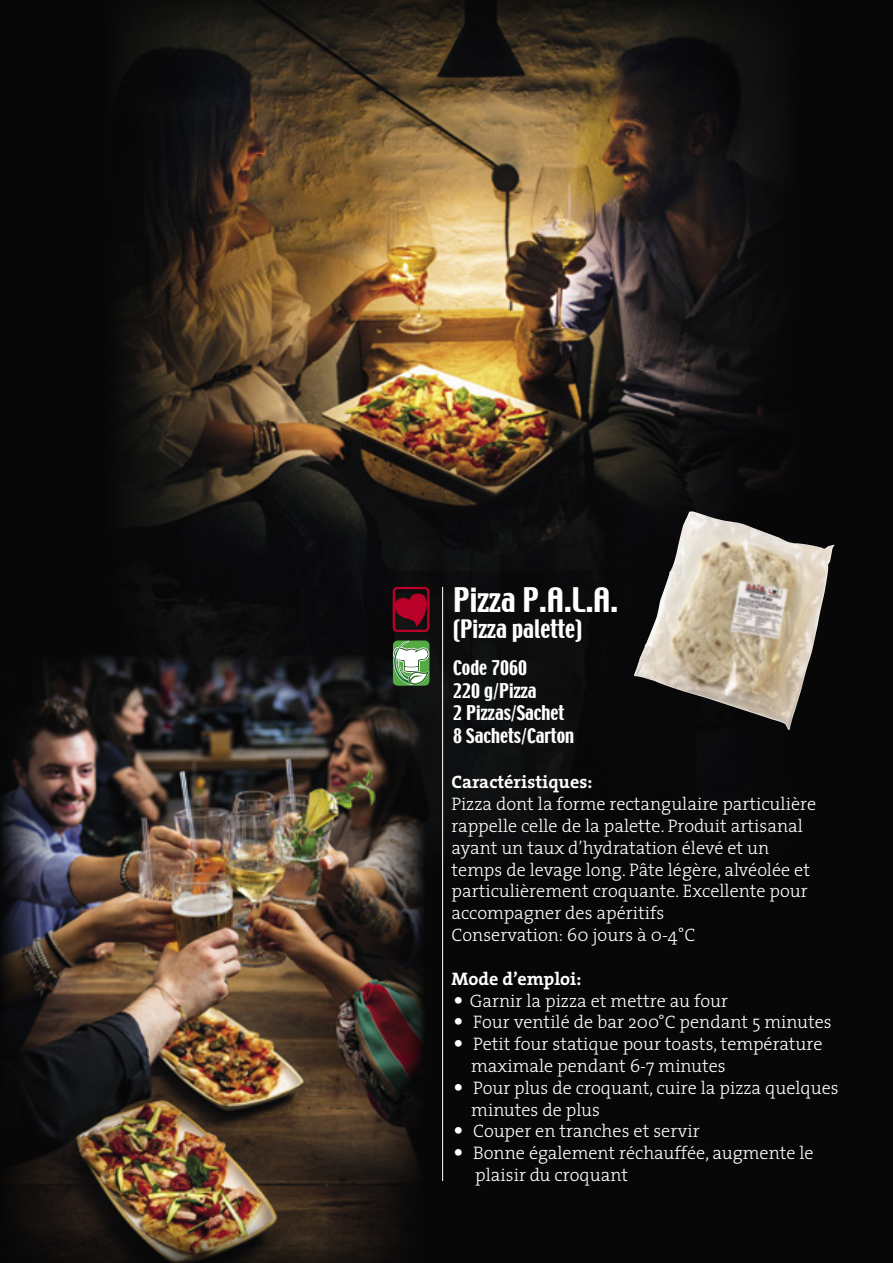
<style>
.page{position:relative;width:893px;height:1263px;background:#070707}
.page>*{position:absolute;margin:0;border:0;box-sizing:border-box;transform-origin:0 0}
.t1{font:30px "Techno";color:#fff}
.t2{font:22.5px "Techno";color:#fff}
.t3{font:300 18.15px/21.8px "The Serif";color:#fff}
.t4{font:700 18.15px "The Serif";color:#fff}
.t5{font:18px/22.5px "Techno";color:#fff}
.s1{font-size:33.3px}
</style>
<div class="page">
<img style="left:124px;top:0;width:660px;height:872px">
<hr style="left:442px;top:587px;width:1px;height:594px;background:#fff">
<img style="left:1px;top:655px;width:423px;height:608px">
<svg style="left:393px;top:587px;width:36px;height:45px"></svg>
<svg style="left:393px;top:640px;width:36px;height:46px"></svg>
<svg style="left:393px;top:641px;width:37px;height:44px;background:#95c08f"></svg>
<img style="left:634px;top:511px;width:201px;height:219px">
<h1 class="t1" style="left:453px;top:580px;width:167px">Pizza P.A.L.A.</h1>
<p class="t2" style="left:453px;top:614px;width:131px">(Pizza palette)</p>
<p class="t5" style="left:453px;top:658px;width:123px">Code 7060<br>220 g/Pizza<br>2 Pizzas/Sachet<br>8 Sachets/Carton</p>
<p class="t4" style="left:451px;top:767px;width:142px">Caractéristiques:</p>
<p class="t3" style="left:451px;top:792px;width:366px">Pizza dont la forme rectangulaire particulière rappelle celle de la palette. Produit artisanal ayant un taux d’hydratation élevé et un temps de levage long. Pâte légère, alvéolée et particulièrement croquante. Excellente pour accompagner des apéritifs<br>Conservation: 60 jours à 0-4°C</p>
<p class="t4" style="left:451px;top:963px;width:131px">Mode d’emploi:</p>
<p class="t3" style="left:451px;top:989px;width:278px"><span class="s1">•</span> Garnir la pizza et mettre au four</p>
<p class="t3" style="left:451px;top:1011px;width:382px"><span class="s1">•</span> Four ventilé de bar 200°C pendant 5 minutes</p>
<p class="t3" style="left:471px;top:1032px;width:353px;text-indent:-20px"><span class="s1">•</span> Petit four statique pour toasts, température maximale pendant 6-7 minutes</p>
<p class="t3" style="left:471px;top:1076px;width:369px;text-indent:-20px"><span class="s1">•</span> Pour plus de croquant, cuire la pizza quelques minutes de plus</p>
<p class="t3" style="left:451px;top:1120px;width:250px"><span class="s1">•</span> Couper en tranches et servir</p>
<p class="t3" style="left:475px;top:1142px;width:340px;text-indent:-24px"><span class="s1">•</span> Bonne également réchauffée, augmente le plaisir du croquant</p>
</div>
